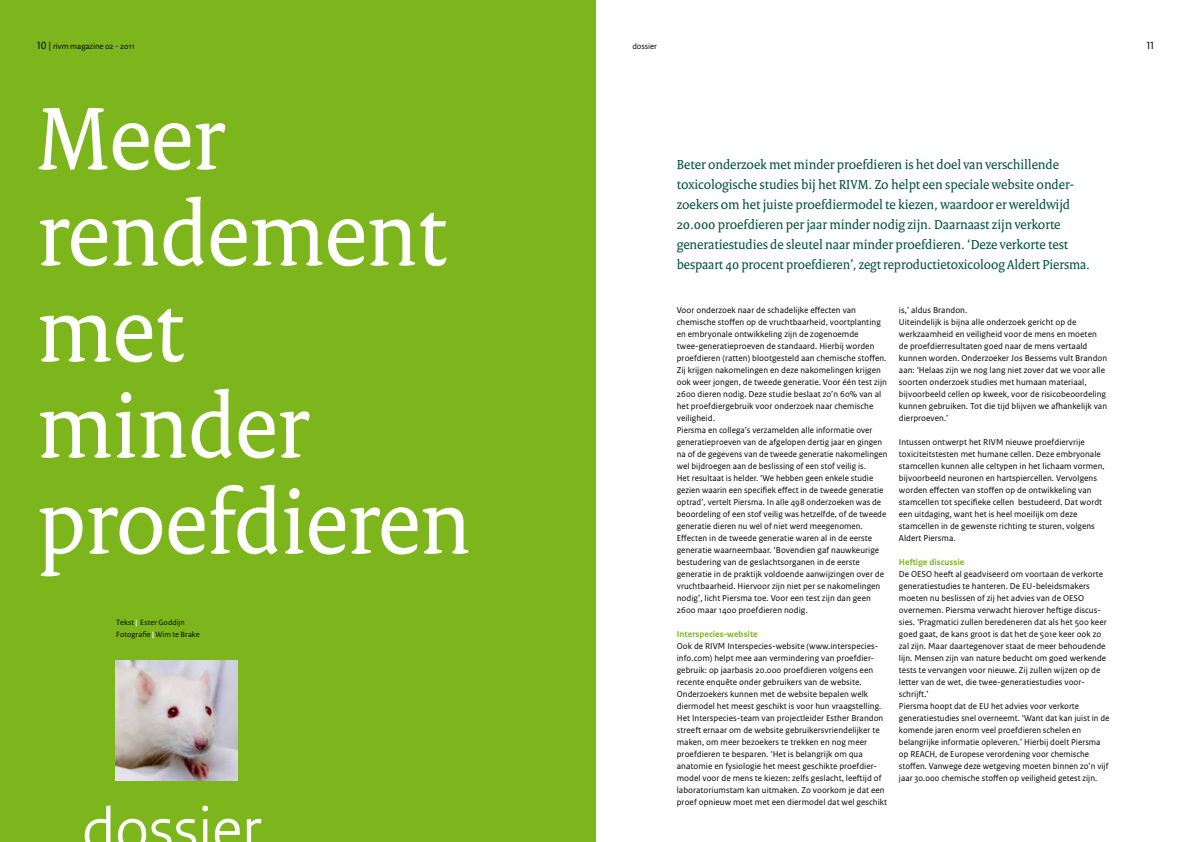
<style>
.page{position:relative;width:1191px;height:842px;background:#fff}
.page>*{position:absolute;margin:0;border:0;box-sizing:border-box;transform-origin:0 0}
.t1{font:95px/96px "Rijksoverheid Serif";letter-spacing:-.01em;color:#fff}
.t2{font:65px "Rijksoverheid Sans Heading";color:#fff}
.t3{font:14px/20px "Rijksoverheid Serif";letter-spacing:-.005em;color:#00503a}
.t4{font:11px "Rijksoverheid Sans Text";color:#000}
.t5{font:9px/12px "Rijksoverheid Sans Text";letter-spacing:.005em;color:#000}
.t6{font:700 9px "Rijksoverheid Sans Text";letter-spacing:.005em;color:#7db61c}
.t7{font:8.5px "Rijksoverheid Sans Text";letter-spacing:-.005em;color:#000}
.t8{font:8px/12px "Rijksoverheid Sans Text";letter-spacing:.01em;color:#000}
.s1{font-size:11px}
.s2{font-weight:700;color:#fff}
</style>
<div class="page">
<div style="left:0;top:0;width:595px;height:842px;background:#7db61c"></div>
<img style="left:115px;top:661px;width:122px;height:120px">
<p class="t7" style="left:37px;top:41px;width:99px"><span class="s1">10 |</span> rivm magazine 02 - 2011</p>
<p class="t7" style="left:632px;top:41px;width:26px">dossier</p>
<p class="t4" style="left:1146px;top:39px;width:9px">11</p>
<h1 class="t1" style="left:37px;top:90px;width:436px">Meer rendement met minder proefdieren</h1>
<p class="t8" style="left:116px;top:616px;width:85px">Tekst <span class="s2">|</span> Ester Goddijn<br>Fotografie <span class="s2">|</span> Wim te Brake</p>
<h2 class="t2" style="left:82px;top:792px;width:182px">dossier</h2>
<p class="t3" style="left:677px;top:154px;width:415px">Beter onderzoek met minder proefdieren is het doel van verschillende toxicologische studies bij het RIVM. Zo helpt een speciale website onder&shy;zoekers om het juiste proefdiermodel te kiezen, waardoor er wereldwijd 20.000 proefdieren per jaar minder nodig zijn. Daarnaast zijn verkorte generatiestudies de sleutel naar minder proefdieren. ‘Deze verkorte test bespaart 40 procent proefdieren’, zegt reproductietoxicoloog Aldert Piersma.</p>
<p class="t5" style="left:677px;top:304px;width:212px">Voor onderzoek naar de schadelijke effecten van chemische stoffen op de vruchtbaarheid, voortplanting en embryonale ontwikkeling zijn de zogenoemde twee-generatieproeven de standaard. Hierbij worden proefdieren (ratten) blootgesteld aan chemische stoffen.<br>Zij krijgen nakomelingen en deze nakomelingen krijgen ook weer jongen, de tweede generatie. Voor één test zijn 2600 dieren nodig. Deze studie beslaat zo’n 60% van al het proefdiergebruik voor onderzoek naar chemische veiligheid.<br>Piersma en collega’s verzamelden alle informatie over generatieproeven van de afgelopen dertig jaar en gingen na of de gegevens van de tweede generatie nakomelingen wel bijdroegen aan de beslissing of een stof veilig is.<br>Het resultaat is helder. ‘We hebben geen enkele studie gezien waarin een specifiek effect in de tweede generatie optrad’, vertelt Piersma. In alle 498 onderzoeken was de beoordeling of een stof veilig was hetzelfde, of de tweede generatie dieren nu wel of niet werd meegenomen.<br>Effecten in de tweede generatie waren al in de eerste generatie waarneembaar. ‘Bovendien gaf nauwkeurige bestudering van de geslachtsorganen in de eerste generatie in de praktijk voldoende aanwijzingen over de vruchtbaarheid. Hiervoor zijn niet per se nakomelingen nodig’, licht Piersma toe. Voor een test zijn dan geen 2600 maar 1400 proefdieren nodig.</p>
<p class="t6" style="left:677px;top:629px;width:83px">Interspecies-website</p>
<p class="t5" style="left:677px;top:640px;width:212px">Ook de RIVM Interspecies-website (www.interspecies&shy;info.com) helpt mee aan vermindering van proefdier&shy;gebruik: op jaarbasis 20.000 proefdieren volgens een recente enquête onder gebruikers van de website.<br>Onderzoekers kunnen met de website bepalen welk diermodel het meest geschikt is voor hun vraagstelling.<br>Het Interspecies-team van projectleider Esther Brandon streeft ernaar om de website gebruikersvriendelijker te maken, om meer bezoekers te trekken en nog meer proefdieren te besparen. ‘Het is belangrijk om qua anatomie en fysiologie het meest geschikte proefdier&shy;model voor de mens te kiezen: zelfs geslacht, leeftijd of laboratoriumstam kan uitmaken. Zo voorkom je dat een proef opnieuw moet met een diermodel dat wel geschikt</p>
<p class="t5" style="left:899px;top:304px;width:210px">is,’ aldus Brandon.<br>Uiteindelijk is bijna alle onderzoek gericht op de werkzaamheid en veiligheid voor de mens en moeten de proefdierresultaten goed naar de mens vertaald kunnen worden. Onderzoeker Jos Bessems vult Brandon aan: ‘Helaas zijn we nog lang niet zover dat we voor alle soorten onderzoek studies met humaan materiaal, bijvoorbeeld cellen op kweek, voor de risicobeoordeling kunnen gebruiken. Tot die tijd blijven we afhankelijk van dierproeven.’</p>
<p class="t5" style="left:899px;top:436px;width:207px">Intussen ontwerpt het RIVM nieuwe proefdiervrije toxiciteitstesten met humane cellen. Deze embryonale stamcellen kunnen alle celtypen in het lichaam vormen, bijvoorbeeld neuronen en hartspiercellen. Vervolgens worden effecten van stoffen op de ontwikkeling van stamcellen tot specifieke cellen bestudeerd. Dat wordt een uitdaging, want het is heel moeilijk om deze stamcellen in de gewenste richting te sturen, volgens Aldert Piersma.</p>
<p class="t6" style="left:899px;top:557px;width:67px">Heftige discussie</p>
<p class="t5" style="left:899px;top:568px;width:212px">De OESO heeft al geadviseerd om voortaan de verkorte generatiestudies te hanteren. De EU-beleidsmakers moeten nu beslissen of zij het advies van de OESO overnemen. Piersma verwacht hierover heftige discus&shy;sies. ‘Pragmatici zullen beredeneren dat als het 500 keer goed gaat, de kans groot is dat het de 501e keer ook zo zal zijn. Maar daartegenover staat de meer behoudende lijn. Mensen zijn van nature beducht om goed werkende tests te vervangen voor nieuwe. Zij zullen wijzen op de letter van de wet, die twee-generatiestudies voor&shy;schrijft.’<br>Piersma hoopt dat de EU het advies voor verkorte generatiestudies snel overneemt. ‘Want dat kan juist in de komende jaren enorm veel proefdieren schelen en belangrijke informatie opleveren.’ Hierbij doelt Piersma op REACH, de Europese verordening voor chemische stoffen. Vanwege deze wetgeving moeten binnen zo’n vijf jaar 30.000 chemische stoffen op veiligheid getest zijn.</p>
</div>
